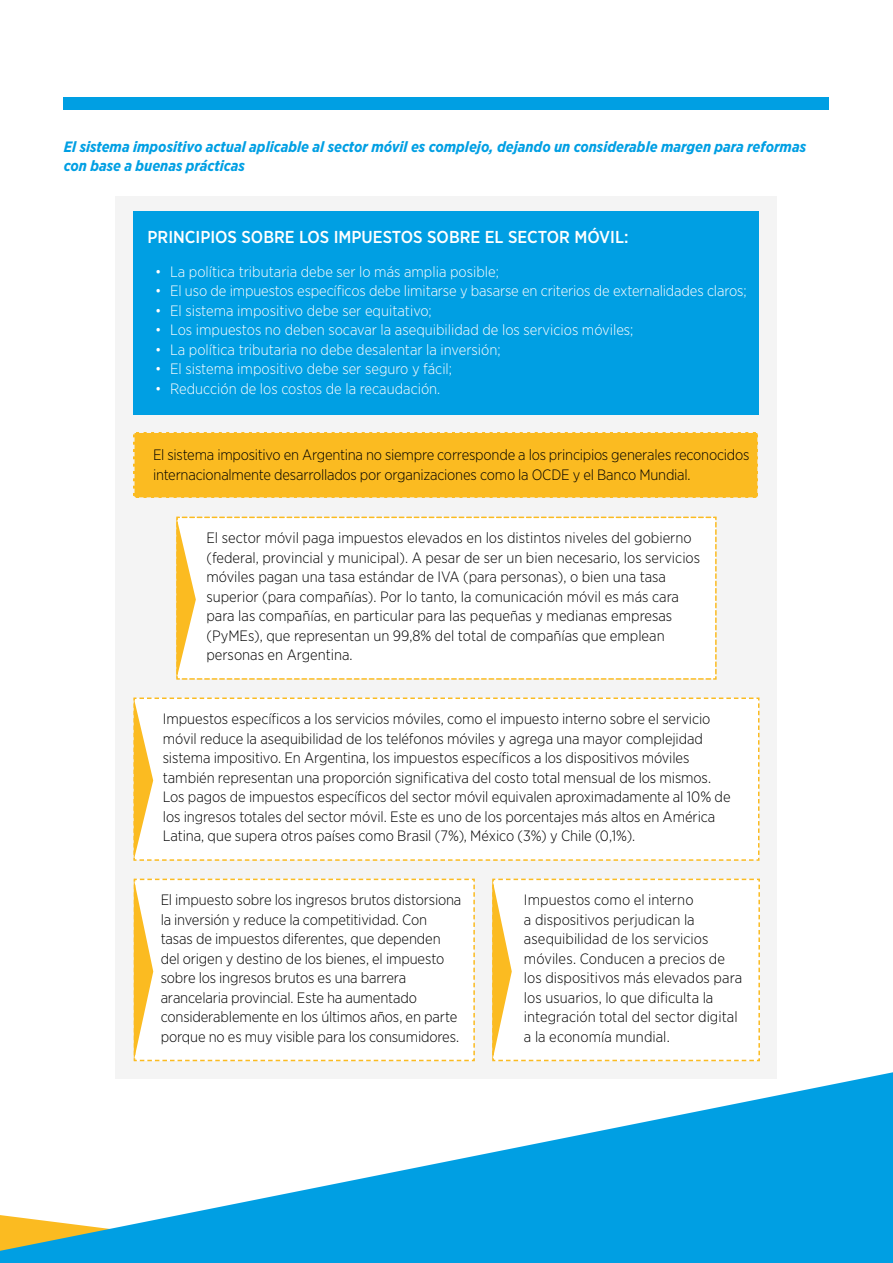
<style>
.page{position:relative;width:893px;height:1263px;background:#fff}
.page>*{position:absolute;margin:0;border:0;box-sizing:border-box;transform-origin:0 0}
.t1{font:500 17.25px "Gotham Narrow";color:#fff}
.t2{font:300 15px/19.5px "Gotham Narrow";letter-spacing:-.005em;color:#000}
.t3{font:300 15px "Gotham Narrow";color:#fff}
.t4{font:italic 700 15px/19.5px "Gotham Narrow";color:#009fe3}
</style>
<div class="page">
<svg style="left:0;top:1072px;width:893px;height:191px;fill:#009fe3"></svg>
<div style="left:116px;top:196px;width:661px;height:883px;background:#f4f4f4"></div>
<div style="left:64px;top:97px;width:765px;height:12px;background:#009fe3"></div>
<div style="left:133px;top:432px;width:625px;height:66px;background:#fbbb21"></div>
<div style="left:134px;top:212px;width:625px;height:203px;background:#009fe3"></div>
<div style="left:176px;top:517px;width:541px;height:163px;background:#fff"></div>
<div style="left:133px;top:697px;width:626px;height:164px;background:#fff"></div>
<div style="left:134px;top:879px;width:341px;height:182px;background:#fff"></div>
<div style="left:492px;top:879px;width:268px;height:182px;background:#fff"></div>
<p class="t4" style="left:64px;top:136px;width:744px">El sistema impositivo actual aplicable al sector móvil es complejo, dejando un considerable margen para reformas con base a buenas prácticas</p>
<p class="t1" style="left:148px;top:226px;width:482px">PRINCIPIOS SOBRE LOS IMPUESTOS SOBRE EL SECTOR MÓVIL:</p>
<p class="t3" style="left:155px;top:262px;width:345px">• La política tributaria debe ser lo más amplia posible;</p>
<p class="t3" style="left:155px;top:282px;width:593px">• El uso de impuestos específicos debe limitarse y basarse en criterios de externalidades claros;</p>
<p class="t3" style="left:155px;top:301px;width:278px">• El sistema impositivo debe ser equitativo;</p>
<p class="t3" style="left:155px;top:321px;width:480px">• Los impuestos no deben socavar la asequibilidad de los servicios móviles;</p>
<p class="t3" style="left:155px;top:340px;width:347px">• La política tributaria no debe desalentar la inversión;</p>
<p class="t3" style="left:155px;top:360px;width:299px">• El sistema impositivo debe ser seguro y fácil;</p>
<p class="t3" style="left:155px;top:379px;width:287px">• Reducción de los costos de la recaudación.</p>
<p class="t2" style="left:153px;top:445px;width:598px">El sistema impositivo en Argentina no siempre corresponde a los principios generales reconocidos internacionalmente desarrollados por organizaciones como la OCDE y el Banco Mundial.</p>
<p class="t2" style="left:206px;top:528px;width:495px">El sector móvil paga impuestos elevados en los distintos niveles del gobierno (federal, provincial y municipal). A pesar de ser un bien necesario, los servicios móviles pagan una tasa estándar de IVA (para personas), o bien una tasa superior (para compañías). Por lo tanto, la comunicación móvil es más cara para las compañías, en particular para las pequeñas y medianas empresas (PyMEs), que representan un 99,8% del total de compañías que emplean personas en Argentina.</p>
<p class="t2" style="left:163px;top:709px;width:569px">Impuestos específicos a los servicios móviles, como el impuesto interno sobre el servicio móvil reduce la asequibilidad de los teléfonos móviles y agrega una mayor complejidad sistema impositivo. En Argentina, los impuestos específicos a los dispositivos móviles también representan una proporción significativa del costo total mensual de los mismos.<br>Los pagos de impuestos específicos del sector móvil equivalen aproximadamente al 10% de los ingresos totales del sector móvil. Este es uno de los porcentajes más altos en América Latina, que supera otros países como Brasil (7%), México (3%) y Chile (0,1%).</p>
<p class="t2" style="left:161px;top:890px;width:302px">El impuesto sobre los ingresos brutos distorsiona la inversión y reduce la competitividad. Con tasas de impuestos diferentes, que dependen del origen y destino de los bienes, el impuesto sobre los ingresos brutos es una barrera arancelaria provincial. Este ha aumentado considerablemente en los últimos años, en parte porque no es muy visible para los consumidores.</p>
<p class="t2" style="left:524px;top:890px;width:220px">Impuestos como el interno<br>a dispositivos perjudican la asequibilidad de los servicios móviles. Conducen a precios de los dispositivos más elevados para los usuarios, lo que dificulta la integración total del sector digital a la economía mundial.</p>
</div>
